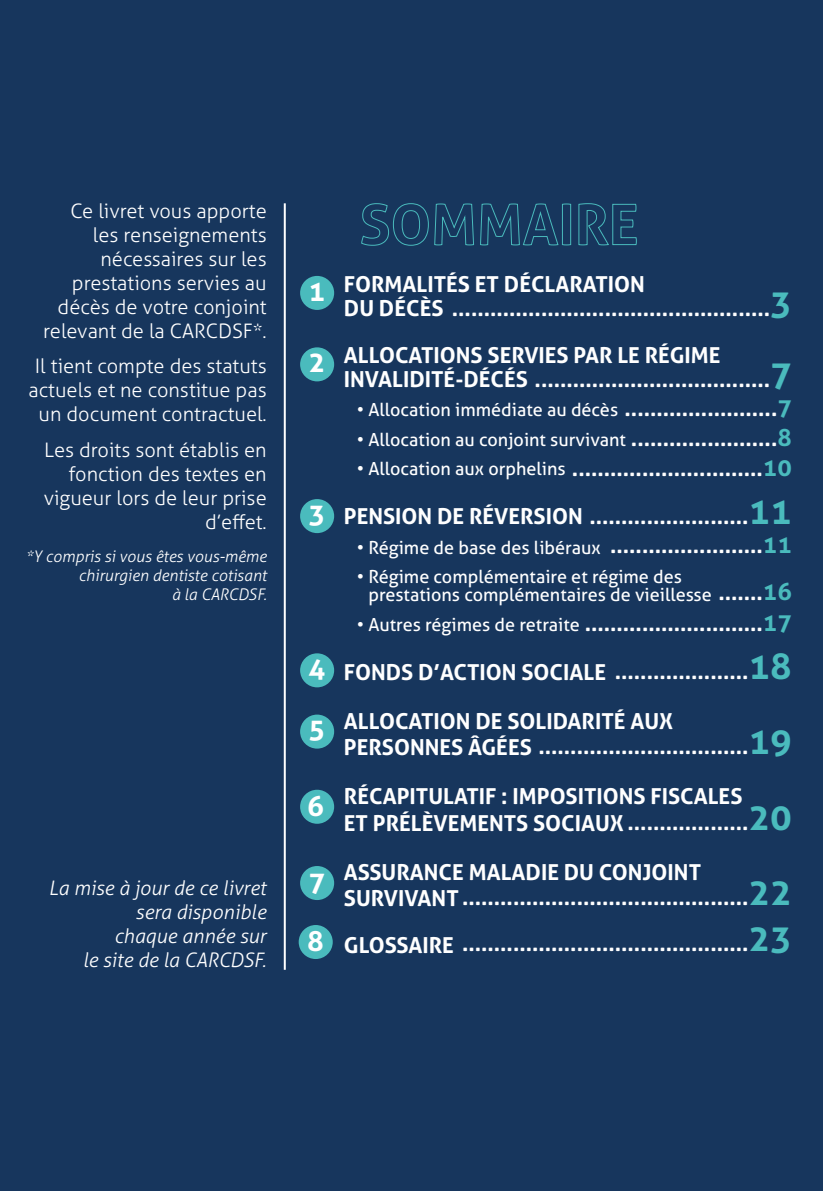
<style>
.page{position:relative;width:823px;height:1191px;background:#fff}
.page>*{position:absolute;margin:0;border:0;box-sizing:border-box;transform-origin:0 0}
.t1{font:700 28px "Aller";color:#fff}
.t2{font:700 22px/24px "Aller";color:#fff}
.t3{font:300 20px/24px "Aller";color:#fff;text-align:right}
.t4{font:italic 300 20px/24px "Aller";color:#fff;text-align:right}
.t5{font:18px/18px "Aller";color:#fff}
.t6{font:italic 300 16px/19.2px "Aller";color:#fff;text-align:right}
.s1{font-size:36px;color:#4abbbd}
.s2{font-size:24px;color:#4abbbd}
</style>
<div class="page">
<div style="left:0;top:0;width:822px;height:1191px;background:#17365d"></div>
<hr style="left:283px;top:203px;width:2px;height:766px;background:#fff">
<svg style="left:361px;top:203px;width:210px;height:43px"></svg>
<svg style="left:578px;top:203px;width:59px;height:43px"></svg>
<div style="left:300px;top:276px;width:34px;height:34px;background:#4abbbd;border-radius:50%"></div>
<div style="left:300px;top:347px;width:34px;height:34px;background:#4abbbd;border-radius:50%"></div>
<div style="left:300px;top:499px;width:34px;height:34px;background:#4abbbd;border-radius:50%"></div>
<div style="left:300px;top:653px;width:34px;height:34px;background:#4abbbd;border-radius:50%"></div>
<div style="left:300px;top:714px;width:34px;height:34px;background:#4abbbd;border-radius:50%"></div>
<div style="left:300px;top:789px;width:34px;height:34px;background:#4abbbd;border-radius:50%"></div>
<div style="left:300px;top:866px;width:34px;height:34px;background:#4abbbd;border-radius:50%"></div>
<div style="left:298px;top:925px;width:34px;height:34px;background:#4abbbd;border-radius:50%"></div>
<p class="t3" style="left:43px;top:199px;width:225px">Ce livret vous apporte les renseignements nécessaires sur les prestations servies au décès de votre conjoint relevant de la CARCDSF*.</p>
<p class="t3" style="left:28px;top:354px;width:240px;text-align:center">Il tient compte des statuts actuels et ne constitue pas un document contractuel.</p>
<p class="t3" style="left:44px;top:438px;width:224px">Les droits sont établis en fonction des textes en vigueur lors de leur prise d’effet.</p>
<p class="t6" style="left:26px;top:546px;width:242px">*Y compris si vous êtes vous-même chirurgien dentiste cotisant<br>à la CARCDSF.</p>
<p class="t4" style="left:49px;top:876px;width:219px">La mise à jour de ce livret sera disponible<br>chaque année sur<br>le site de la CARCDSF.</p>
<p class="t1" style="left:308px;top:273px;width:18px">1</p>
<p class="t1" style="left:308px;top:345px;width:18px">2</p>
<p class="t1" style="left:308px;top:497px;width:18px">3</p>
<p class="t1" style="left:308px;top:651px;width:18px">4</p>
<p class="t1" style="left:308px;top:712px;width:18px">5</p>
<p class="t1" style="left:307px;top:789px;width:18px">6</p>
<p class="t1" style="left:308px;top:865px;width:18px">7</p>
<p class="t1" style="left:307px;top:924px;width:18px">8</p>
<p class="t2" style="left:344px;top:272px;width:449px">FORMALITÉS ET DÉCLARATION<br>DU DÉCÈS ..................................................<span class="s1">3</span></p>
<p class="t2" style="left:344px;top:343px;width:449px">ALLOCATIONS SERVIES PAR LE RÉGIME<br>INVALIDITÉ-DÉCÉS .....................................<span class="s1">7</span></p>
<p class="t5" style="left:356px;top:401px;width:263px">• Allocation immédiate au décès</p>
<p class="t5" style="left:356px;top:430px;width:271px">• Allocation au conjoint survivant</p>
<p class="t5" style="left:356px;top:460px;width:210px">• Allocation aux orphelins</p>
<p class="t2" style="left:344px;top:503px;width:449px">PENSION DE RÉVERSION .........................<span class="s1">11</span></p>
<p class="t5" style="left:356px;top:538px;width:245px">• Régime de base des libéraux</p>
<p class="t5" style="left:368px;top:567px;width:344px;text-indent:-12px">• Régime complémentaire et régime des prestations complémentaires de vieillesse</p>
<p class="t5" style="left:356px;top:615px;width:224px">• Autres régimes de retraite</p>
<p class="t2" style="left:344px;top:658px;width:449px">FONDS D’ACTION SOCIALE .....................<span class="s1">18</span></p>
<p class="t2" style="left:344px;top:708px;width:449px;line-height:24.8px">ALLOCATION DE SOLIDARITÉ AUX<br>PERSONNES ÂGÉES .................................<span class="s1">19</span></p>
<p class="t2" style="left:344px;top:783px;width:449px;line-height:26.4px">RÉCAPITULATIF : IMPOSITIONS FISCALES<br>ET PRÉLÈVEMENTS SOCIAUX ...................<span class="s1">20</span></p>
<p class="t2" style="left:344px;top:859px;width:449px;line-height:25px">ASSURANCE MALADIE DU CONJOINT<br>SURVIVANT.............................................<span class="s1">22</span></p>
<p class="t2" style="left:344px;top:933px;width:111px">GLOSSAIRE</p>
<p class="t2" style="left:624px;top:396px;width:168px">........................<span class="s2">7</span></p>
<p class="t2" style="left:630px;top:426px;width:162px">.......................<span class="s2">8</span></p>
<p class="t2" style="left:571px;top:456px;width:221px">..............................<span class="s2">10</span></p>
<p class="t2" style="left:609px;top:533px;width:183px">........................<span class="s2">11</span></p>
<p class="t2" style="left:718px;top:580px;width:75px">.......<span class="s2">16</span></p>
<p class="t2" style="left:584px;top:611px;width:208px">............................<span class="s2">17</span></p>
<p class="t2" style="left:462px;top:930px;width:331px">.............................................<span class="s1">23</span></p>
</div>
